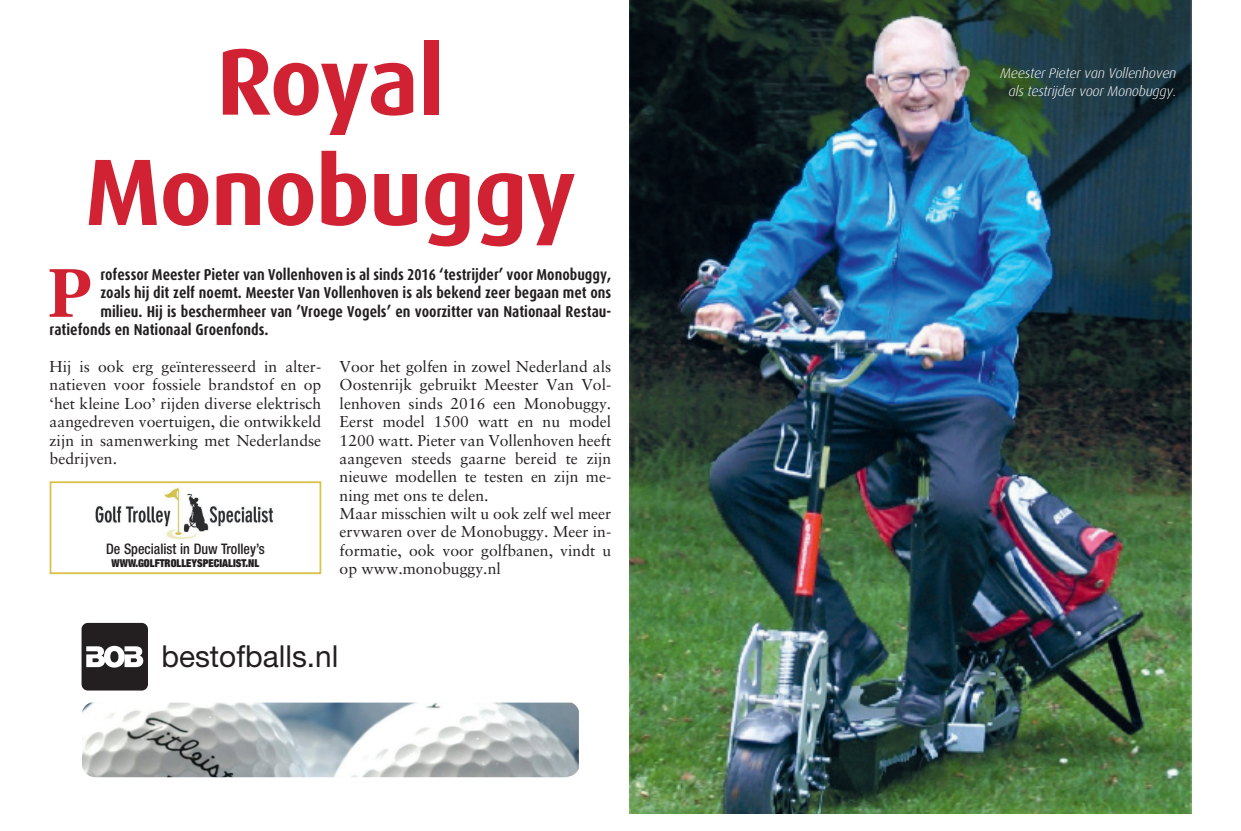
<style>
.page{position:relative;width:1241px;height:831px;background:#fff}
.page>*{position:absolute;margin:0;border:0;box-sizing:border-box;transform-origin:0 0}
.t1{font:700 94.5px/110.2px "Dax";letter-spacing:-.01em;color:#d12233;text-align:center}
.t2{font:700 68.77px "Utopia";color:#d12233}
.t3{font:30.28px "Helvetica Neue LT Std";color:#231f20}
.t4{font:15.75px/18.4px "Sabon";color:#231f20;text-align:justify}
.t5{font:700 15.75px "Dax Condensed";color:#231f20}
.t6{font:500 condensed 14.53px "Helvetica Neue LT Std";color:#231f20;scale:.96 1}
.t7{font:italic 300 14px/18.4px "Dax";letter-spacing:-.015em;color:#fff;text-align:center}
.t8{font:900 condensed 10.85px "Helvetica Neue LT Std";color:#231f20;scale:.96 1}
</style>
<div class="page">
<img style="left:629px;top:0;width:562px;height:813px">
<div style="left:82px;top:623px;width:66px;height:67px;background:#231f20;border-radius:6px"></div>
<svg style="left:86px;top:646px;width:57px;height:22px"></svg>
<img style="left:82px;top:702px;width:497px;height:75px">
<img style="left:95px;top:487px;width:178px;height:53px">
<div style="left:50px;top:481px;width:271px;height:93px;border:2px solid #dac149"></div>
<h1 class="t1" style="left:85px;top:27px;width:492px">Royal<br>Monobuggy</h1>
<h2 class="t2" style="left:47px;top:266px;width:46px">P</h2>
<p class="t5" style="left:100px;top:268px;width:512px">rofessor Meester Pieter van Vollenhoven is al sinds 2016 ‘testrijder’ voor Monobuggy,</p>
<p class="t5" style="left:100px;top:286px;width:512px">zoals hij dit zelf noemt. Meester Van Vollenhoven is als bekend zeer begaan met ons</p>
<p class="t5" style="left:100px;top:305px;width:512px">milieu. Hij is beschermheer van ’Vroege Vogels’ en voorzitter van Nationaal Restau-</p>
<p class="t5" style="left:50px;top:323px;width:220px">ratiefonds en Nationaal Groenfonds.</p>
<p class="t4" style="left:50px;top:359px;width:273px">Hij is ook erg geïnteresseerd in alter&shy;natieven voor fossiele brandstof en op ‘het kleine Loo’ rijden diverse elektrisch aangedreven voertuigen, die ontwikkeld zijn in samenwerking met Nederlandse bedrijven.</p>
<p class="t4" style="left:339px;top:359px;width:273px;text-align:left">Voor het golfen in zowel Nederland als Oostenrijk gebruikt Meester Van Vol&shy;lenhoven sinds 2016 een Monobuggy.<br>Eerst model 1500 watt en nu model 1200 watt. Pieter van Vollenhoven heeft aangeven steeds gaarne bereid te zijn nieuwe modellen te testen en zijn me&shy;ning met ons te delen.<br>Maar misschien wilt u ook zelf wel meer ervwaren over de Monobuggy. Meer in&shy;formatie, ook voor golfbanen, vindt u op www.monobuggy.nl</p>
<p class="t6" style="left:106px;top:540px;width:167px">De Specialist in Duw Trolley’s</p>
<p class="t8" style="left:112px;top:557px;width:155px">WWW.GOLFTROLLEYSPECIALIST.NL</p>
<h3 class="t3" style="left:161px;top:639px;width:178px">bestofballs.nl</h3>
<p class="t7" style="left:1000px;top:65px;width:178px">Meester Pieter van Vollenhoven als testrijder voor Monobuggy.</p>
</div>
